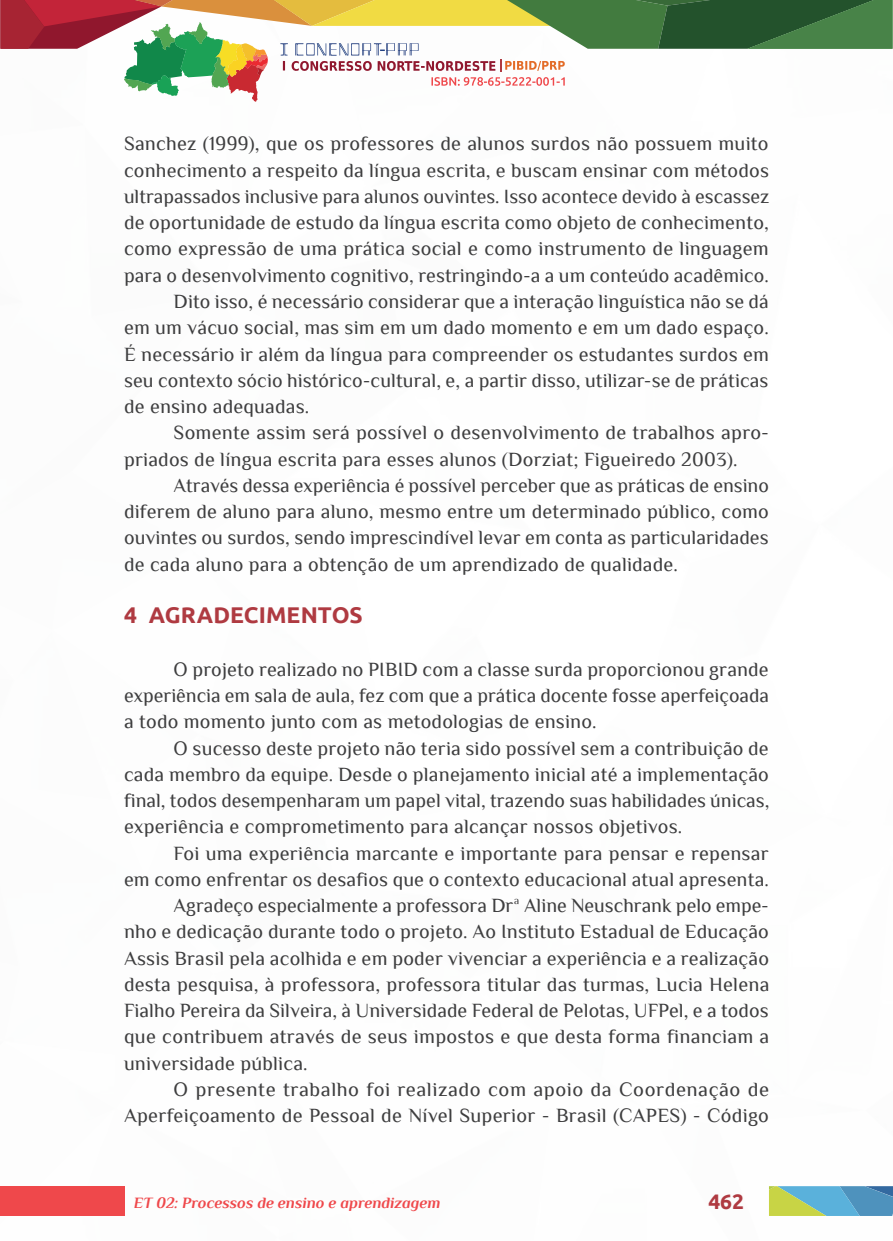
<style>
.page{position:relative;width:893px;height:1241px;background:#fff}
.page>*{position:absolute;margin:0;border:0;box-sizing:border-box;transform-origin:0 0}
._8_SUBTÍTULO_1{font:700 22.75px "Ubuntu";letter-spacing:.005em;color:#af3a41}
.t1{font:700 21px "Ubuntu";color:#af3a41}
._6_CORPO{font:20.12px/26.2px "Philosopher";letter-spacing:.01em;color:#3e3e3f;text-align:justify}
.t2{font:italic 700 15.75px "Philosopher";color:#ef484b}
</style>
<div class="page">
<div style="left:0;top:1185px;width:124px;height:30px;background:#ef484b"></div>
<svg style="left:0;top:0;width:892px;height:102px"></svg>
<svg style="left:769px;top:1186px;width:124px;height:29px;background:#72aea9"></svg>
<p class="_6_CORPO" style="left:124px;top:131px;width:647px">Sanchez (1999), que os professores de alunos surdos não possuem muito conhecimento a respeito da língua escrita, e buscam ensinar com métodos ultrapassados inclusive para alunos ouvintes. Isso acontece devido à escassez de oportunidade de estudo da língua escrita como objeto de conhecimento, como expressão de uma prática social e como instrumento de linguagem para o desenvolvimento cognitivo, restringindo-a a um conteúdo acadêmico.</p>
<p class="_6_CORPO" style="left:124px;top:288px;width:646px;text-indent:50px">Dito isso, é necessário considerar que a interação linguística não se dá em um vácuo social, mas sim em um dado momento e em um dado espaço.<br>É necessário ir além da língua para compreender os estudantes surdos em seu contexto sócio histórico-cultural, e, a partir disso, utilizar-se de práticas de ensino adequadas.</p>
<p class="_6_CORPO" style="left:124px;top:419px;width:646px;text-indent:50px">Somente assim será possível o desenvolvimento de trabalhos apro&shy;priados de língua escrita para esses alunos (Dorziat; Figueiredo 2003).</p>
<p class="_6_CORPO" style="left:124px;top:472px;width:646px;text-indent:50px">Através dessa experiência é possível perceber que as práticas de ensino diferem de aluno para aluno, mesmo entre um determinado público, como ouvintes ou surdos, sendo imprescindível levar em conta as particularidades de cada aluno para a obtenção de um aprendizado de qualidade.</p>
<p class="_8_SUBTÍTULO_1" style="left:124px;top:601px;width:240px">4 AGRADECIMENTOS</p>
<p class="_6_CORPO" style="left:124px;top:656px;width:647px;text-indent:50px">O projeto realizado no PIBID com a classe surda proporcionou grande experiência em sala de aula, fez com que a prática docente fosse aperfeiçoada a todo momento junto com as metodologias de ensino.</p>
<p class="_6_CORPO" style="left:124px;top:734px;width:647px;text-indent:50px">O sucesso deste projeto não teria sido possível sem a contribuição de cada membro da equipe. Desde o planejamento inicial até a implementação final, todos desempenharam um papel vital, trazendo suas habilidades únicas, experiência e comprometimento para alcançar nossos objetivos.</p>
<p class="_6_CORPO" style="left:124px;top:839px;width:646px;text-align:right">Foi uma experiência marcante e importante para pensar e repensar<br>em como enfrentar os desafios que o contexto educacional atual apresenta.</p>
<p class="_6_CORPO" style="left:124px;top:892px;width:647px;text-indent:50px">Agradeço especialmente a professora Drª Aline Neuschrank pelo empe&shy;nho e dedicação durante todo o projeto. Ao Instituto Estadual de Educação Assis Brasil pela acolhida e em poder vivenciar a experiência e a realização desta pesquisa, à professora, professora titular das turmas, Lucia Helena Fialho Pereira da Silveira, à Universidade Federal de Pelotas, UFPel, e a todos que contribuem através de seus impostos e que desta forma financiam a universidade pública.</p>
<p class="_6_CORPO" style="left:124px;top:1076px;width:647px;text-align:right">O presente trabalho foi realizado com apoio da Coordenação de<br>Aperfeiçoamento de Pessoal de Nível Superior - Brasil (CAPES) - Código</p>
<p class="t2" style="left:134px;top:1193px;width:308px">ET 02: Processos de ensino e aprendizagem</p>
<p class="t1" style="left:708px;top:1188px;width:37px">462</p>
</div>
